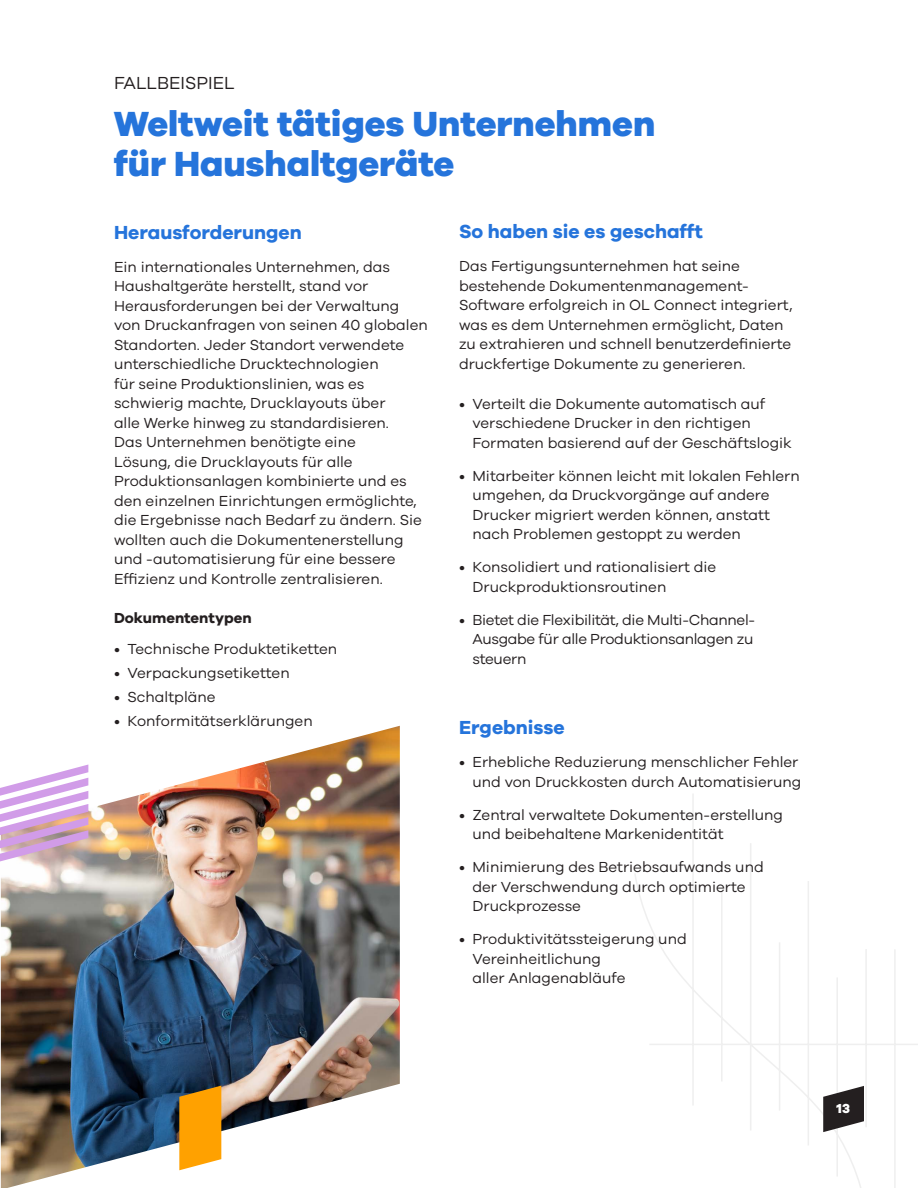
<style>
.page{position:relative;width:918px;height:1188px;background:#fff}
.page>*{position:absolute;margin:0;border:0;box-sizing:border-box;transform-origin:0 0}
.t1{font:800 36px/40.5px "Galano Grotesque";color:#2574db}
.t2{font:700 19.5px "Galano Grotesque";color:#2574db}
.t3{font:18px "Galano Grotesque";color:#241f20}
.t4{font:15px/19.5px "Galano Grotesque";color:#241f20}
.t5{font:15px/19.5px "Galano Grotesque";letter-spacing:-.02em;color:#241f20}
.t6{font:700 15px "Galano Grotesque";color:#241f20}
.t7{font:800 13.5px "Galano Grotesque";color:#fff}
</style>
<div class="page">
<svg style="left:634px;top:794px;width:284px;height:394px"></svg>
<img style="left:1px;top:726px;width:399px;height:462px">
<svg style="left:0;top:765px;width:88px;height:96px"></svg>
<svg style="left:179px;top:1085px;width:42px;height:85px;background:#ec9d15"></svg>
<svg style="left:823px;top:1086px;width:41px;height:46px"></svg>
<p class="t3" style="left:114px;top:72px;width:122px">FALLBEISPIEL</p>
<h1 class="t1" style="left:114px;top:102px;width:543px">Weltweit tätiges Unternehmen für Haushaltgeräte</h1>
<h2 class="t2" style="left:114px;top:220px;width:189px">Herausforderungen</h2>
<p class="t4" style="left:114px;top:256px;width:315px">Ein internationales Unternehmen, das Haushaltgeräte herstellt, stand vor Herausforderungen bei der Verwaltung von Druckanfragen von seinen 40 globalen Standorten. Jeder Standort verwendete unterschiedliche Drucktechnologien<br>für seine Produktionslinien, was es schwierig machte, Drucklayouts über<br>alle Werke hinweg zu standardisieren.<br>Das Unternehmen benötigte eine<br>Lösung, die Drucklayouts für alle Produktionsanlagen kombinierte und es den einzelnen Einrichtungen ermöglichte, die Ergebnisse nach Bedarf zu ändern. Sie wollten auch die Dokumentenerstellung und -automatisierung für eine bessere Effizienz und Kontrolle zentralisieren.</p>
<p class="t6" style="left:114px;top:609px;width:139px">Dokumententypen</p>
<p class="t4" style="left:114px;top:639px;width:225px">• Technische Produktetiketten</p>
<p class="t4" style="left:114px;top:663px;width:177px">• Verpackungsetiketten</p>
<p class="t4" style="left:114px;top:687px;width:103px">• Schaltpläne</p>
<p class="t4" style="left:114px;top:711px;width:200px">• Konformitätserklärungen</p>
<h2 class="t2" style="left:459px;top:220px;width:246px">So haben sie es geschafft</h2>
<p class="t4" style="left:459px;top:256px;width:335px">Das Fertigungsunternehmen hat seine bestehende Dokumentenmanagement-Software erfolgreich in OL Connect integriert, was es dem Unternehmen ermöglicht, Daten zu extrahieren und schnell benutzerdefinierte druckfertige Dokumente zu generieren.</p>
<p class="t4" style="left:472px;top:393px;width:321px;text-indent:-14px">• Verteilt die Dokumente automatisch auf verschiedene Drucker in den richtigen<br>Formaten basierend auf der Geschäftslogik</p>
<p class="t4" style="left:472px;top:465px;width:329px;text-indent:-14px">• Mitarbeiter können leicht mit lokalen Fehlern umgehen, da Druckvorgänge auf andere Drucker migriert werden können, anstatt nach Problemen gestoppt zu werden</p>
<p class="t4" style="left:472px;top:557px;width:245px;text-indent:-14px">• Konsolidiert und rationalisiert die<br>Druckproduktionsroutinen</p>
<p class="t5" style="left:472px;top:609px;width:284px;text-indent:-14px">• Bietet die Flexibilität, die Multi-Channel-<br>Ausgabe für alle Produktionsanlagen zu steuern</p>
<h2 class="t2" style="left:459px;top:716px;width:107px">Ergebnisse</h2>
<p class="t4" style="left:459px;top:752px;width:344px;text-align:right">• Erhebliche Reduzierung menschlicher Fehler und von Druckkosten durch Automatisierung</p>
<p class="t4" style="left:472px;top:805px;width:312px;text-indent:-14px">• Zentral verwaltete Dokumenten-erstellung und beibehaltene Markenidentität</p>
<p class="t4" style="left:472px;top:857px;width:293px;text-indent:-14px">• Minimierung des Betriebsaufwands und der Verschwendung durch optimierte<br>Druckprozesse</p>
<p class="t4" style="left:472px;top:929px;width:216px;text-indent:-14px">• Produktivitätssteigerung und<br>Vereinheitlichung<br>aller Anlagenabläufe</p>
<p class="t7" style="left:837px;top:1100px;width:15px">13</p>
</div>
